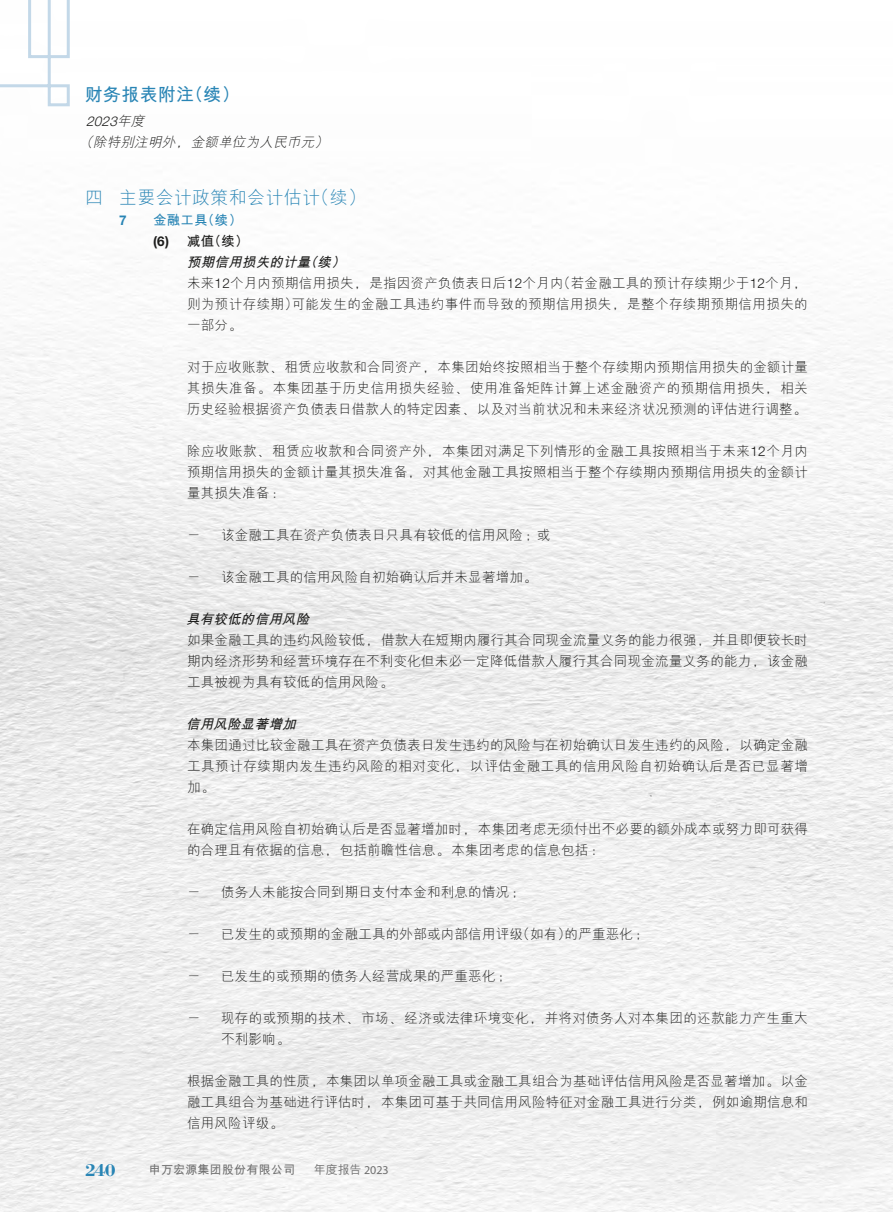
<style>
.page{position:relative;width:893px;height:1212px;background:#fff}
.page>*{position:absolute;margin:0;border:0;box-sizing:border-box;transform-origin:0 0}
.t1{font:300 18px "M Hei PRC";letter-spacing:.015em;color:#2985b5}
.t2{font:700 18px "M Hei PRC";letter-spacing:.01em;color:#2985b5}
.t3{font:700 18px "Bodoni Std";color:#2985b5}
.t4{font:300 13.5px/21px "M Hei PRC";letter-spacing:.02em;color:#1c1c1b;text-align:justify}
.t5{font:italic 700 13.5px "M Hei PRC";color:#1c1c1b}
.t6{font:italic 300 13.5px "M Hei PRC";color:#1c1c1b}
.t7{font:700 13.5px "M Hei PRC";color:#1c1c1b}
.t8{font:700 13.5px "M Hei PRC";color:#2985b5}
.t9{font:italic 300 13.5px "Helvetica Neue LT Std";color:#1c1c1b}
.t10{font:700 13.5px "Helvetica Neue LT Std";color:#2985b5}
.t11{font:700 12px "M Hei PRC";letter-spacing:.015em;color:#6f6f6f}
.t12{font:500 12px "M Hei PRC";color:#6f6f6f}
.s1{font-family:"M Hei PRC"}
.s2{font-family:"Helvetica Neue LT Std"}
.s3{font-family:"Myriad Pro";font-weight:400}
</style>
<div class="page">
<img style="left:0;top:259px;width:893px;height:953px">
<svg style="left:0;top:0;width:70px;height:107px"></svg>
<h1 class="t2" style="left:85px;top:85px;width:156px">财务报表附注（续）</h1>
<p class="t9" style="left:86px;top:113px;width:63px">2023<span class="s1">年度</span></p>
<p class="t6" style="left:79px;top:135px;width:253px">（除特别注明外，金额单位为人民币元）</p>
<h1 class="t1" style="left:85px;top:189px;width:282px">四 主要会计政策和会计估计（续）</h1>
<p class="t10" style="left:119px;top:212px;width:9px">7</p>
<p class="t8" style="left:153px;top:213px;width:91px">金融工具（续）</p>
<p class="t7" style="left:153px;top:234px;width:97px"><span class="s2">(6)</span> 减值（续）</p>
<p class="t5" style="left:187px;top:255px;width:162px">预期信用损失的计量（续）</p>
<p class="t4" style="left:187px;top:272px;width:622px">未来<span class="s2">12</span>个月内预期信用损失，是指因资产负债表日后<span class="s2">12</span>个月内（若金融工具的预计存续期少于<span class="s2">12</span>个月，</p>
<p class="t4" style="left:187px;top:293px;width:622px">则为预计存续期）可能发生的金融工具违约事件而导致的预期信用损失，是整个存续期预期信用损失的</p>
<p class="t4" style="left:187px;top:315px;width:58px">一部分。</p>
<p class="t4" style="left:187px;top:357px;width:622px">对于应收账款、租赁应收款和合同资产，本集团始终按照相当于整个存续期内预期信用损失的金额计量其损失准备。本集团基于历史信用损失经验、使用准备矩阵计算上述金融资产的预期信用损失，相关历史经验根据资产负债表日借款人的特定因素、以及对当前状况和未来经济状况预测的评估进行调整。</p>
<p class="t4" style="left:187px;top:441px;width:623px">除应收账款、租赁应收款和合同资产外，本集团对满足下列情形的金融工具按照相当于未来<span class="s2">12</span>个月内预期信用损失的金额计量其损失准备，对其他金融工具按照相当于整个存续期内预期信用损失的金额计量其损失准备：</p>
<p class="t4" style="left:187px;top:525px;width:15px">－</p>
<p class="t4" style="left:221px;top:525px;width:331px">该金融工具在资产负债表日只具有较低的信用风险；或</p>
<p class="t4" style="left:187px;top:567px;width:15px">－</p>
<p class="t4" style="left:221px;top:567px;width:319px">该金融工具的信用风险自初始确认后并未显著增加。</p>
<p class="t5" style="left:186px;top:612px;width:128px">具有较低的信用风险</p>
<p class="t4" style="left:187px;top:629px;width:622px">如果金融工具的违约风险较低，借款人在短期内履行其合同现金流量义务的能力很强，并且即便较长时期内经济形势和经营环境存在不利变化但未必一定降低借款人履行其合同现金流量义务的能力，该金融工具被视为具有较低的信用风险。</p>
<p class="t5" style="left:186px;top:717px;width:114px">信用风险显著增加</p>
<p class="t4" style="left:187px;top:734px;width:622px">本集团通过比较金融工具在资产负债表日发生违约的风险与在初始确认日发生违约的风险，以确定金融工具预计存续期内发生违约风险的相对变化，以评估金融工具的信用风险自初始确认后是否已显著增加。</p>
<p class="t4" style="left:187px;top:819px;width:622px">在确定信用风险自初始确认后是否显著增加时，本集团考虑无须付出不必要的额外成本或努力即可获得的合理且有依据的信息，包括前瞻性信息。本集团考虑的信息包括：</p>
<p class="t4" style="left:187px;top:882px;width:15px">－</p>
<p class="t4" style="left:221px;top:882px;width:307px">债务人未能按合同到期日支付本金和利息的情况；</p>
<p class="t4" style="left:187px;top:924px;width:15px">－</p>
<p class="t4" style="left:221px;top:924px;width:430px">已发生的或预期的金融工具的外部或内部信用评级（如有）的严重恶化；</p>
<p class="t4" style="left:187px;top:966px;width:15px">－</p>
<p class="t4" style="left:221px;top:966px;width:293px">已发生的或预期的债务人经营成果的严重恶化；</p>
<p class="t4" style="left:187px;top:1008px;width:15px">－</p>
<p class="t4" style="left:221px;top:1008px;width:588px">现存的或预期的技术、市场、经济或法律环境变化，并将对债务人对本集团的还款能力产生重大不利影响。</p>
<p class="t4" style="left:187px;top:1071px;width:622px">根据金融工具的性质，本集团以单项金融工具或金融工具组合为基础评估信用风险是否显著增加。以金融工具组合为基础进行评估时，本集团可基于共同信用风险特征对金融工具进行分类，例如逾期信息和信用风险评级。</p>
<h1 class="t3" style="left:85px;top:1159px;width:32px">240</h1>
<p class="t11" style="left:149px;top:1164px;width:148px">申万宏源集团股份有限公司</p>
<p class="t12" style="left:314px;top:1164px;width:76px">年度报告 <span class="s3">2023</span></p>
</div>
